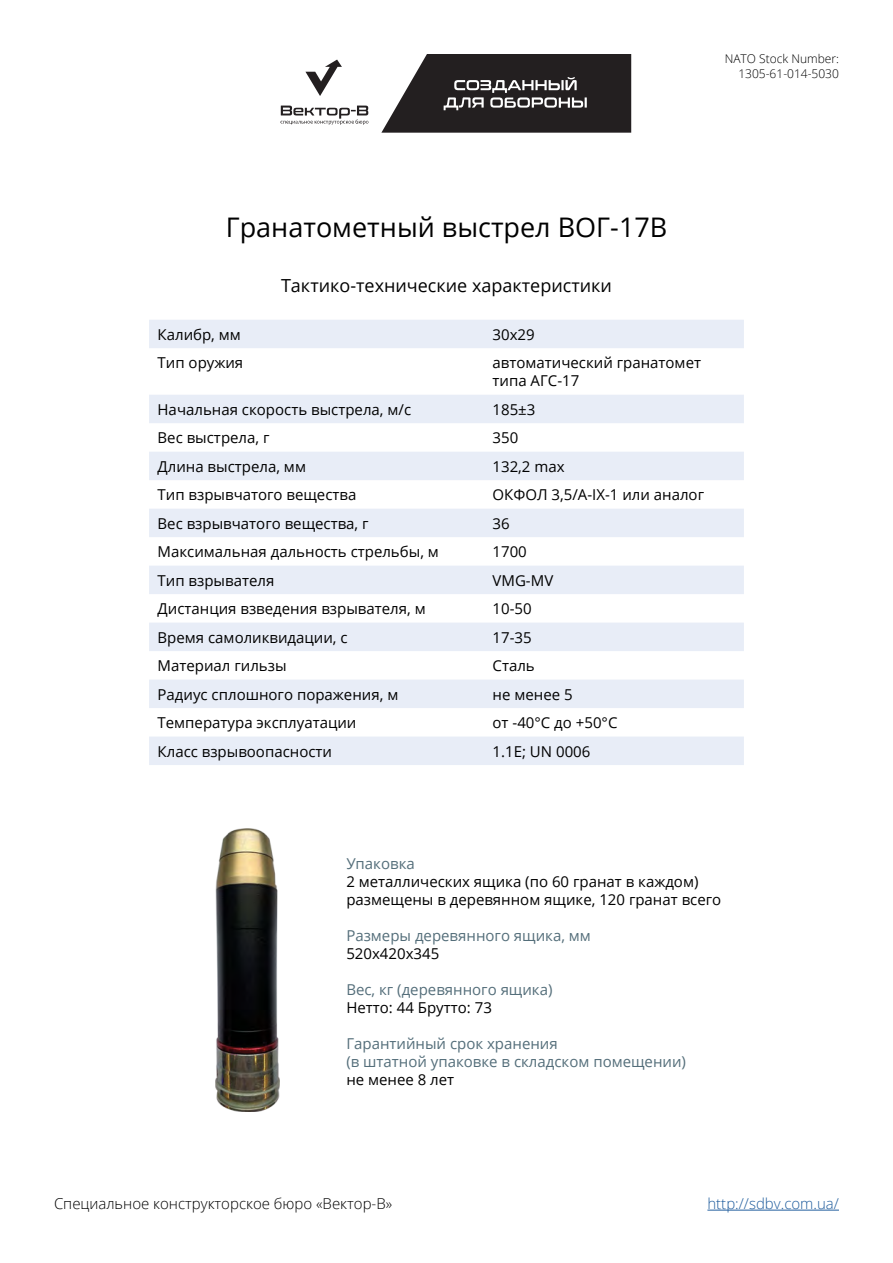
<style>
.page{position:relative;width:893px;height:1263px;background:#fff}
.page>*{position:absolute;margin:0;border:0;box-sizing:border-box;transform-origin:0 0}
.t1{font:27px "Open Sans";color:#000}
.t2{font:18px "Open Sans";color:#000}
.t3{font:15px/18px "Open Sans";color:#000}
.t4{font:15px/18px "Open Sans";color:#546e7a}
.t5{font:300 15px "Open Sans";color:#000}
.t6{font:300 15px "Open Sans";color:#215e9e}
.t7{font:300 12px/14.4px "Open Sans";color:#000;text-align:right}
</style>
<div class="page">
<hr style="left:707px;top:1210px;width:132px;height:1px;background:#215e9e">
<svg style="left:280px;top:54px;width:351px;height:79px"></svg>
<svg style="left:149px;top:320px;width:595px;height:445px"></svg>
<div style="left:149px;top:395px;width:595px;height:28px;background:#e8edf7"></div>
<img style="left:216px;top:828px;width:64px;height:284px">
<p class="t7" style="left:725px;top:51px;width:116px">NATO Stock Number:<br>1305-61-014-5030</p>
<h1 class="t1" style="left:226px;top:209px;width:443px">Гранатометный выстрел ВОГ-17В</h1>
<p class="t2" style="left:281px;top:274px;width:332px">Тактико-технические характеристики</p>
<p class="t3" style="left:158px;top:325px;width:85px">Калибр, мм</p>
<p class="t3" style="left:493px;top:325px;width:44px">30x29</p>
<p class="t3" style="left:158px;top:353px;width:87px">Тип оружия</p>
<p class="t3" style="left:493px;top:353px;width:210px">автоматический гранатомет типа АГС-17</p>
<p class="t3" style="left:158px;top:400px;width:255px">Начальная скорость выстрела, м/с</p>
<p class="t3" style="left:493px;top:400px;width:44px">185±3</p>
<p class="t3" style="left:158px;top:428px;width:113px">Вес выстрела, г</p>
<p class="t3" style="left:493px;top:428px;width:27px">350</p>
<p class="t3" style="left:158px;top:457px;width:150px">Длина выстрела, мм</p>
<p class="t3" style="left:493px;top:457px;width:74px">132,2 max</p>
<p class="t3" style="left:158px;top:485px;width:200px">Тип взрывчатого вещества</p>
<p class="t3" style="left:493px;top:485px;width:213px">ОКФОЛ 3,5/А-ІХ-1 или аналог</p>
<p class="t3" style="left:158px;top:514px;width:212px">Вес взрывчатого вещества, г</p>
<p class="t3" style="left:493px;top:514px;width:19px">36</p>
<p class="t3" style="left:158px;top:542px;width:283px">Максимальная дальность стрельбы, м</p>
<p class="t3" style="left:493px;top:542px;width:36px">1700</p>
<p class="t3" style="left:158px;top:571px;width:118px">Тип взрывателя</p>
<p class="t3" style="left:493px;top:571px;width:62px">VMG-MV</p>
<p class="t3" style="left:158px;top:599px;width:270px">Дистанция взведения взрывателя, м</p>
<p class="t3" style="left:493px;top:599px;width:41px">10-50</p>
<p class="t3" style="left:158px;top:628px;width:192px">Время самоликвидации, с</p>
<p class="t3" style="left:493px;top:628px;width:41px">17-35</p>
<p class="t3" style="left:158px;top:656px;width:130px">Материал гильзы</p>
<p class="t3" style="left:493px;top:656px;width:44px">Сталь</p>
<p class="t3" style="left:158px;top:685px;width:242px">Радиус сплошного поражения, м</p>
<p class="t3" style="left:493px;top:685px;width:82px">не менее 5</p>
<p class="t3" style="left:158px;top:713px;width:200px">Температура эксплуатации</p>
<p class="t3" style="left:493px;top:713px;width:126px">от -40°C до +50°C</p>
<p class="t3" style="left:158px;top:742px;width:176px">Класс взрывоопасности</p>
<p class="t3" style="left:493px;top:742px;width:99px">1.1E; UN 0006</p>
<p class="t4" style="left:346px;top:854px;width:70px">Упаковка</p>
<p class="t3" style="left:346px;top:872px;width:376px">2 металлических ящика (по 60 гранат в каждом) размещены в деревянном ящике, 120 гранат всего</p>
<p class="t4" style="left:346px;top:926px;width:246px">Размеры деревянного ящика, мм</p>
<p class="t3" style="left:346px;top:944px;width:94px">520х420х345</p>
<p class="t4" style="left:346px;top:980px;width:208px">Вес, кг (деревянного ящика)</p>
<p class="t3" style="left:346px;top:998px;width:147px">Нетто: 44 Брутто: 73</p>
<p class="t4" style="left:346px;top:1034px;width:341px">Гарантийный срок хранения<br>(в штатной упаковке в складском помещении)</p>
<p class="t3" style="left:346px;top:1070px;width:109px">не менее 8 лет</p>
<p class="t5" style="left:54px;top:1193px;width:340px">Специальное конструкторское бюро «Вектор-В»</p>
<p class="t6" style="left:707px;top:1193px;width:133px">http://sdbv.com.ua/</p>
</div>
